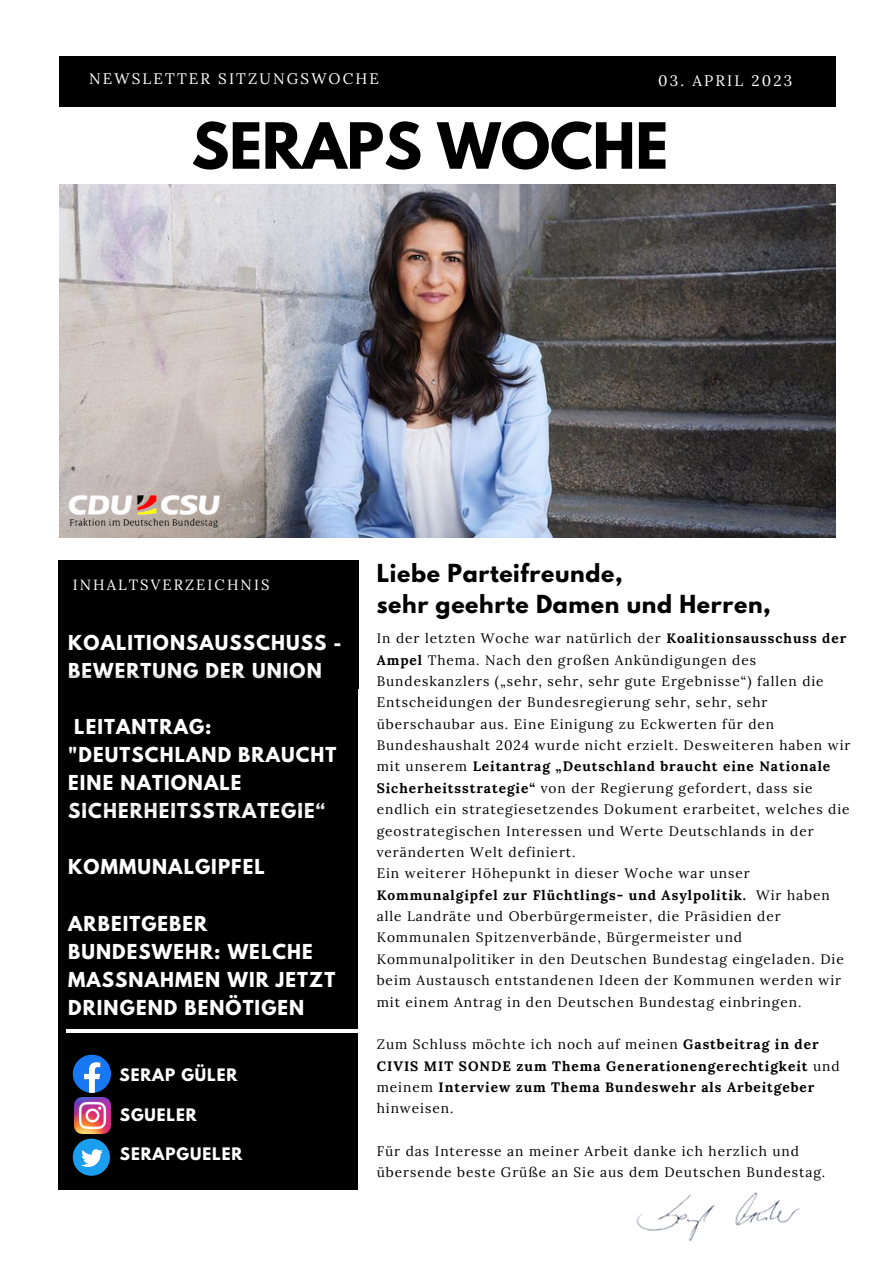
<style>
.page{position:relative;width:893px;height:1264px;background:#fff}
.page>*{position:absolute;margin:0;border:0;box-sizing:border-box;transform-origin:0 0}
.t1{font:700 56.4px "League Spartan";color:#000}
.t2{font:700 22.05px/30.3px "League Spartan";letter-spacing:.03em;color:#000}
.t3{font:700 18.3px/28px "League Spartan";letter-spacing:.06em;color:#fff}
.t4{font:700 15.3px "League Spartan";letter-spacing:.06em;color:#fff}
.t5{font:15.15px "Lora";letter-spacing:.14em;color:#fff}
.t6{font:14.85px "Lora";letter-spacing:.14em;color:#fff}
.t7{font:13.65px/21.3px "Lora";letter-spacing:.07em;color:#000}
.t8{font:700 13.65px/21.3px "Lora";letter-spacing:.07em;color:#000}
.s1{font-weight:700}
.s2{font-weight:400}
</style>
<div class="page">
<div style="left:59px;top:56px;width:776px;height:51px;background:#000"></div>
<div style="left:58px;top:560px;width:300px;height:129px;background:#000"></div>
<div style="left:58px;top:619px;width:299px;height:570px;background:#000"></div>
<img style="left:60px;top:185px;width:775px;height:353px">
<img style="left:75px;top:1097px;width:36px;height:36px">
<svg style="left:73px;top:1054px;width:38px;height:38px"></svg>
<svg style="left:73px;top:1138px;width:37px;height:37px"></svg>
<hr style="left:66px;top:1029px;width:338px;height:3px;background:#fff">
<img style="left:66px;top:468px;width:158px;height:70px">
<img style="left:636px;top:1192px;width:165px;height:49px">
<p class="t5" style="left:89px;top:68px;width:291px">NEWSLETTER SITZUNGSWOCHE</p>
<h1 class="t1" style="left:191px;top:118px;width:478px">SERAPS WOCHE</h1>
<p class="t5" style="left:658px;top:70px;width:135px">03. APRIL 2023</p>
<p class="t6" style="left:73px;top:575px;width:198px">INHALTSVERZEICHNIS</p>
<h3 class="t3" style="left:68px;top:630px;width:275px">KOALITIONSAUSSCHUSS -<br>BEWERTUNG DER UNION</h3>
<h3 class="t3" style="left:68px;top:715px;width:270px;text-indent:6px">LEITANTRAG: "DEUTSCHLAND BRAUCHT<br>EINE NATIONALE<br>SICHERHEITSSTRATEGIE“</h3>
<h3 class="t3" style="left:68px;top:855px;width:198px">KOMMUNALGIPFEL</h3>
<h3 class="t3" style="left:68px;top:911px;width:268px">ARBEITGEBER<br>BUNDESWEHR: WELCHE<br>MASSNAHMEN WIR JETZT<br>DRINGEND BENÖTIGEN</h3>
<p class="t4" style="left:119px;top:1067px;width:119px">SERAP GÜLER</p>
<p class="t4" style="left:120px;top:1106px;width:78px">SGUELER</p>
<p class="t4" style="left:120px;top:1145px;width:124px">SERAPGUELER</p>
<h2 class="t2" style="left:376px;top:561px;width:396px">Liebe Parteifreunde,<br>sehr geehrte Damen und Herren,</h2>
<p class="t7" style="left:376px;top:627px;width:475px">In der letzten Woche war natürlich der <span class="s1">Koalitionsausschuss der Ampel</span> Thema. Nach den großen Ankündigungen des Bundeskanzlers („sehr, sehr, sehr gute Ergebnisse“) fallen die Entscheidungen der Bundesregierung sehr, sehr, sehr überschaubar aus. Eine Einigung zu Eckwerten für den Bundeshaushalt 2024 wurde nicht erzielt. Desweiteren haben wir mit unserem <span class="s1">Leitantrag „Deutschland braucht eine Nationale Sicherheitsstrategie“</span> von der Regierung gefordert, dass sie endlich ein strategiesetzendes Dokument erarbeitet, welches die geostrategischen Interessen und Werte Deutschlands in der veränderten Welt definiert.<br>Ein weiterer Höhepunkt in dieser Woche war unser <span class="s1">Kommunalgipfel zur Flüchtlings- und Asylpolitik.</span> Wir haben alle Landräte und Oberbürgermeister, die Präsidien der Kommunalen Spitzenverbände, Bürgermeister und Kommunalpolitiker in den Deutschen Bundestag eingeladen. Die beim Austausch entstandenen Ideen der Kommunen werden wir mit einem Antrag in den Deutschen Bundestag einbringen.</p>
<p class="t8" style="left:376px;top:1033px;width:464px"><span class="s2">Zum Schluss möchte ich noch auf meinen</span> Gastbeitrag in der CIVIS MIT SONDE zum Thema Generationengerechtigkeit <span class="s2">und meinem</span> Interview zum Thema Bundeswehr als Arbeitgeber <span class="s2">hinweisen.</span></p>
<p class="t7" style="left:376px;top:1140px;width:450px">Für das Interesse an meiner Arbeit danke ich herzlich und übersende beste Grüße an Sie aus dem Deutschen Bundestag.</p>
</div>
